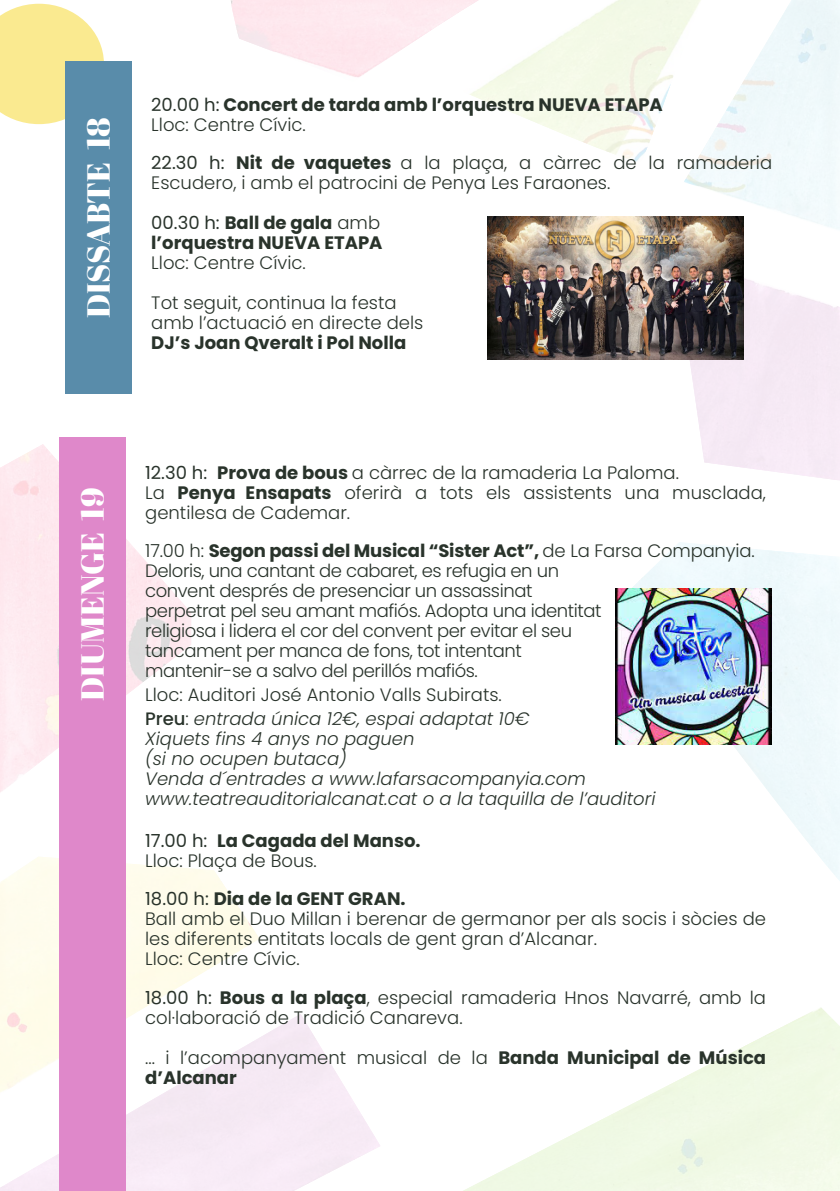
<style>
.page{position:relative;width:840px;height:1191px;background:#fff}
.page>*{position:absolute;margin:0;border:0;box-sizing:border-box;transform-origin:0 0}
.t1{font:32px "Abril Fatface";color:#fff}
.t2{font:300 18px/20px "Poppins";color:#29332b}
.t3{font:300 18px/20px "Poppins";letter-spacing:-.025em;color:#29332b}
.t4{font:700 18px/20px "Poppins";color:#29332b}
.t5{font:italic 300 18px/20px "Poppins";color:#29332b}
.s1{font-weight:400}
.s2{font-weight:300}
.s3{font-weight:700}
.s4{font-weight:500}
.s5{font-style:italic}
</style>
<div class="page">
<img style="left:0;top:0;width:839px;height:1191px">
<svg style="left:0;top:4px;width:104px;height:120px;background:#f9eb9c"></svg>
<div style="left:65px;top:62px;width:67px;height:331px;background:#598caa"></div>
<img style="left:615px;top:588px;width:156px;height:156px">
<div style="left:59px;top:438px;width:66px;height:753px;background:#df88ca"></div>
<img style="left:487px;top:216px;width:255px;height:144px">
<h1 class="t1" style="left:80px;top:318px;width:203px;rotate:-90deg">DISSABTE 18</h1>
<p class="t4" style="left:151px;top:96px;width:513px"><span class="s1">20.00 h:</span> Concert de tarda amb l’orquestra NUEVA ETAPA<br><span class="s2">Lloc: Centre Cívic.</span></p>
<p class="t2" style="left:151px;top:155px;width:622px"><span class="s1">22.30 h:</span> <span class="s3">Nit de vaquetes</span> a la plaça, a càrrec de la ramaderia<br>Escudero, i amb el patrocini de Penya Les Faraones.</p>
<p class="t4" style="left:151px;top:214px;width:232px"><span class="s1">00.30 h:</span> Ball de gala <span class="s2">amb </span>l’orquestra NUEVA ETAPA</p>
<p class="t2" style="left:151px;top:255px;width:156px">Lloc: Centre Cívic.</p>
<p class="t2" style="left:151px;top:295px;width:273px">Tot seguit, continua la festa amb l’actuació en directe dels</p>
<p class="t4" style="left:151px;top:334px;width:256px">DJ’s Joan Qveralt i Pol Nolla</p>
<h1 class="t1" style="left:74px;top:700px;width:215px;rotate:-90deg">DIUMENGE 19</h1>
<p class="t2" style="left:145px;top:464px;width:622px"><span class="s1">12.30 h:</span> <span class="s3">Prova de bous</span> a càrrec de la ramaderia La Paloma.<br>La <span class="s3">Penya Ensapats</span> oferirà a tots els assistents una musclada, gentilesa de Cademar.</p>
<p class="t3" style="left:145px;top:542px;width:610px">17.00 h: <span class="s3">Segon passi del Musical “Sister Act”,</span> de La Farsa Companyia.<br>Deloris, una cantant de cabaret, es refugia en un<br>convent després de presenciar un assassinat<br>perpetrat pel seu amant mafiós. Adopta una identitat<br>religiosa i lidera el cor del convent per evitar el seu<br>tancament per manca de fons, tot intentant<br>mantenir-se a salvo del perillós mafiós.</p>
<p class="t2" style="left:145px;top:684px;width:386px;line-height:24px">Lloc: Auditori José Antonio Valls Subirats.<br><span class="s4">Preu</span>: <span class="s5">entrada única 12€, espai adaptat 10€</span></p>
<p class="t5" style="left:145px;top:729px;width:511px">Xiquets fins 4 anys no paguen<br>(si no ocupen butaca)<br>Venda d´entrades a www.lafarsacompanyia.com www.teatreauditorialcanat.cat o a la taquilla de l’auditori</p>
<p class="t4" style="left:145px;top:831px;width:277px"><span class="s1">17.00 h:</span> La Cagada del Manso.<br><span class="s2">Lloc: Plaça de Bous.</span></p>
<p class="t2" style="left:145px;top:890px;width:622px"><span class="s1">18.00 h:</span> <span class="s3">Dia de la GENT GRAN.<br></span>Ball amb el Duo Millan i berenar de germanor per als socis i sòcies de les diferents entitats locals de gent gran d’Alcanar.<br>Lloc: Centre Cívic.</p>
<p class="t2" style="left:145px;top:989px;width:622px"><span class="s1">18.00 h:</span> <span class="s3">Bous a la plaça</span>, especial ramaderia Hnos Navarré, amb la col·laboració de Tradició Canareva.</p>
<p class="t4" style="left:145px;top:1049px;width:622px"><span class="s2">... i l’acompanyament musical de la</span> Banda Municipal de Música d’Alcanar</p>
</div>
